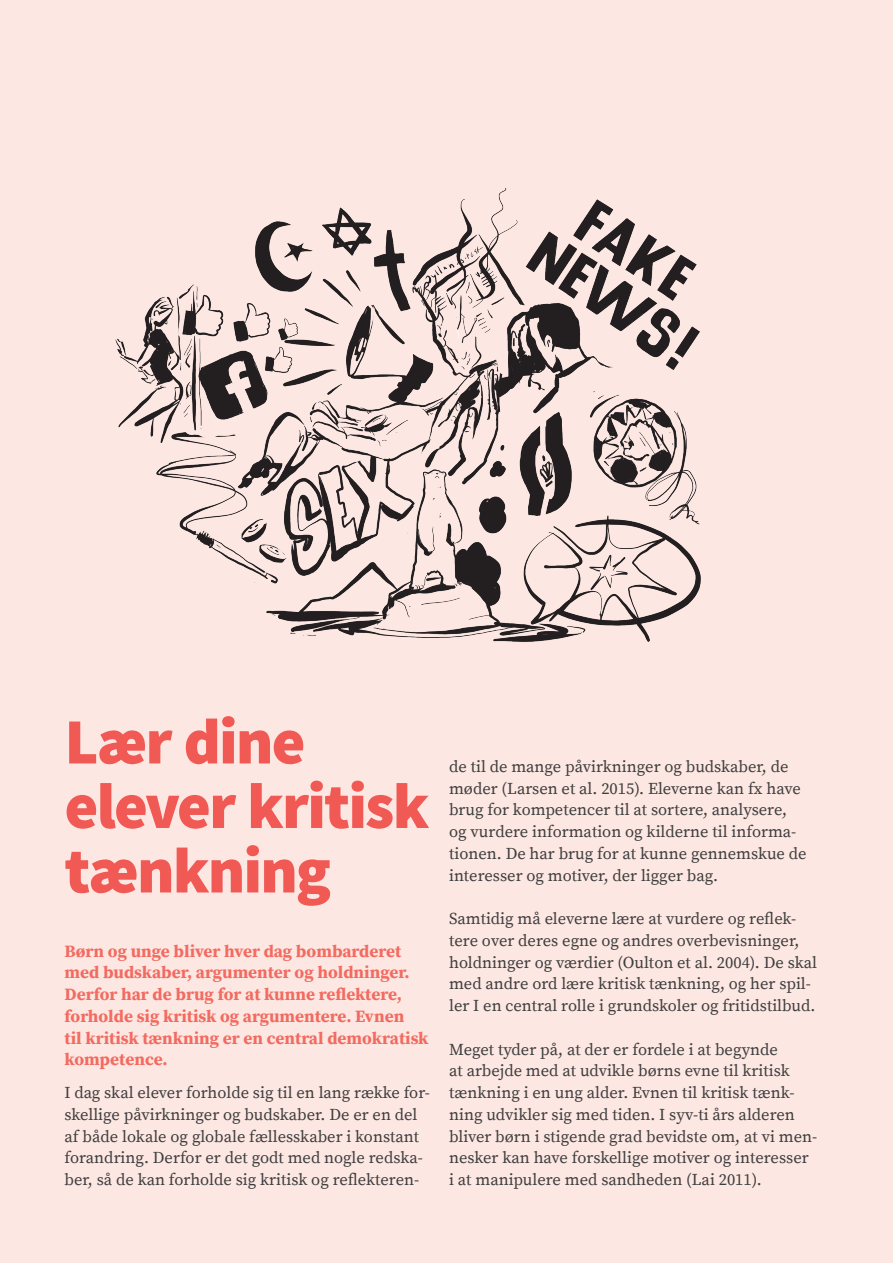
<style>
.page{position:relative;width:893px;height:1263px;background:#fde7e2}
.page>*{position:absolute;margin:0;border:0;box-sizing:border-box;transform-origin:0 0}
.t1{font:900 64.5px/64.5px "Cnvhgg Source Sans Pro";letter-spacing:-.025em;color:#f05954}
.t2{font:700 17.25px/21.8px "Ksbsbl Source Serif Pro";color:#f26b61}
.t3{font:700 17.25px "Bgrvtp Source Serif Pro";color:#f26b61}
.t4{font:16.5px/21.8px "Vbbsqn Source Serif Pro";color:#3e3e3f}
.s1{font-family:"Gcsjkt Source Serif Pro"}
</style>
<div class="page">
<img style="left:115px;top:188px;width:586px;height:454px">
<h2 class="t1" style="left:65px;top:713px;width:366px">Lær dine elever kritisk tænkning</h2>
<p class="t2" style="left:65px;top:940px;width:347px">Børn og unge bliver hver dag bombarderet med budskaber, argumenter og holdninger.</p>
<p class="t3" style="left:65px;top:982px;width:339px">Derfor har de brug for at kunne reflektere,</p>
<p class="t2" style="left:65px;top:1005px;width:365px">forholde sig kritisk og argumentere. Evnen<br>til kritisk tænkning er en central demokratisk kompetence.</p>
<p class="t4" style="left:65px;top:1082px;width:367px">I dag skal elever forholde sig til en lang række for&shy;skellige påvirkninger og budskaber. De er en del af både lokale og globale fællesskaber i konstant forandring. Derfor er det godt med nogle redska&shy;<span class="s1">ber, så de kan forholde sig kritisk og reflekteren</span>-</p>
<p class="t4" style="left:449px;top:755px;width:359px">de til de mange påvirkninger og budskaber, de møder (Larsen et al. 2015). Eleverne kan fx have brug for kompetencer til at sortere, analysere, og vurdere information og kilderne til informa&shy;tionen. De har brug for at kunne gennemskue de interesser og motiver, der ligger bag.</p>
<p class="t4" style="left:449px;top:908px;width:369px"><span class="s1">Samtidig må eleverne lære at vurdere og reflek&shy;</span>tere over deres egne og andres overbevisninger, holdninger og værdier (Oulton et al. 2004). De skal med andre ord lære kritisk tænkning, og her spil&shy;ler I en central rolle i grundskoler og fritidstilbud.</p>
<p class="t4" style="left:449px;top:1038px;width:370px">Meget tyder på, at der er fordele i at begynde<br>at arbejde med at udvikle børns evne til kritisk tænkning i en ung alder. Evnen til kritisk tænk&shy;ning udvikler sig med tiden. I syv-ti års alderen bliver børn i stigende grad bevidste om, at vi men&shy;nesker kan have forskellige motiver og interesser i at manipulere med sandheden (Lai 2011).</p>
</div>
